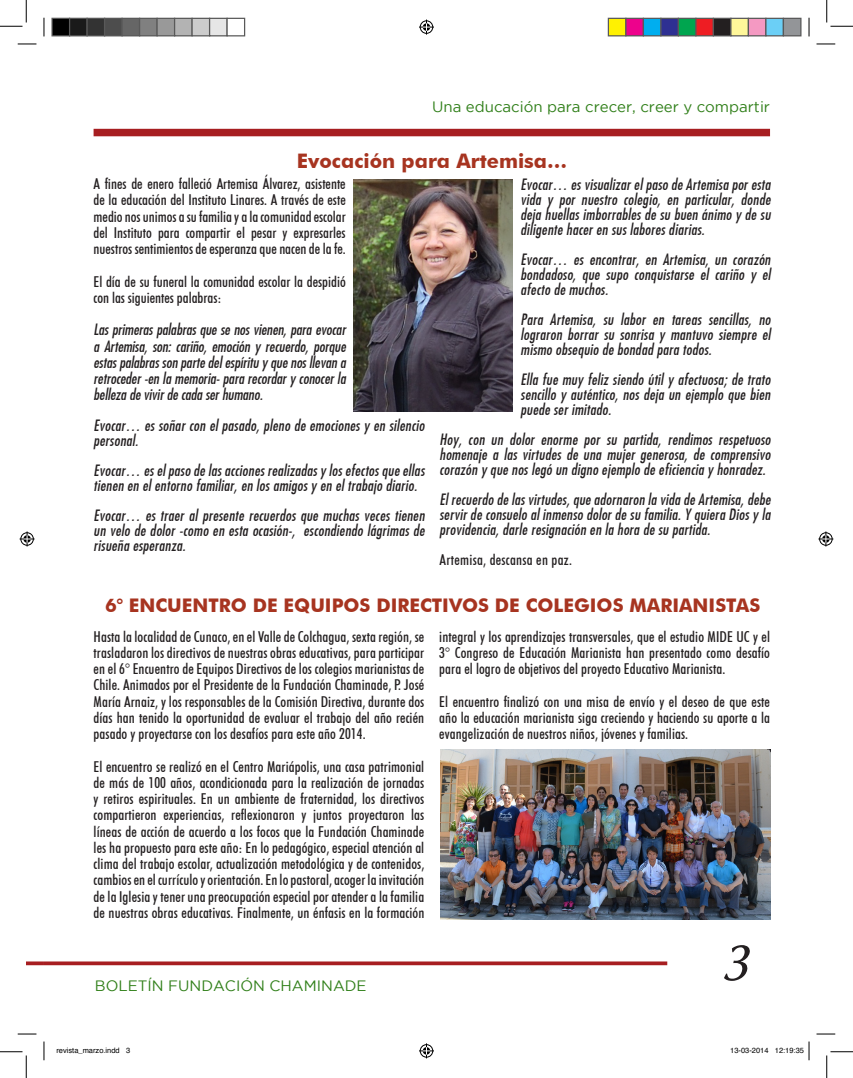
<style>
.page{position:relative;width:853px;height:1078px;background:#fff}
.page>*{position:absolute;margin:0;border:0;box-sizing:border-box;transform-origin:0 0}
.t1{font:57.75px "Lin Biolinum Slanted";color:#231f20}
.t2{font:700 20px "Futura BT";color:#a73420}
.t3{font:700 18.75px "Futura BT";color:#a73420}
.t4{font:500 condensed 15px/16.2px "Futura BT";letter-spacing:.005em;color:#231f20;text-align:justify}
.t5{font:15px/15px "Futura Md Cn BT Italic";letter-spacing:.02em;color:#231f20;text-align:justify}
.t6{font:15px "Gotham";color:#307f19}
.t7{font:7.5px "Helvetica";color:#000}
</style>
<div class="page">
<svg style="left:26px;top:961px;width:18px;height:4px"></svg>
<svg style="left:44px;top:961px;width:623px;height:4px;background:#b1393b"></svg>
<div style="left:94px;top:129px;width:676px;height:7px;background:#a71e21"></div>
<img style="left:354px;top:180px;width:159px;height:231px">
<img style="left:441px;top:749px;width:329px;height:171px">
<svg style="left:18px;top:43px;width:18px;height:2px"></svg>
<svg style="left:816px;top:43px;width:19px;height:2px"></svg>
<svg style="left:18px;top:1033px;width:18px;height:2px"></svg>
<svg style="left:816px;top:1033px;width:19px;height:2px"></svg>
<svg style="left:43px;top:18px;width:2px;height:18px"></svg>
<svg style="left:43px;top:1041px;width:2px;height:19px"></svg>
<svg style="left:808px;top:18px;width:2px;height:18px"></svg>
<svg style="left:0;top:0;width:27px;height:27px"></svg>
<svg style="left:0;top:1051px;width:27px;height:27px"></svg>
<svg style="left:826px;top:0;width:27px;height:27px"></svg>
<svg style="left:826px;top:1051px;width:27px;height:27px"></svg>
<svg style="left:419px;top:20px;width:15px;height:15px"></svg>
<svg style="left:419px;top:1043px;width:15px;height:15px"></svg>
<svg style="left:20px;top:531px;width:15px;height:15px"></svg>
<svg style="left:818px;top:531px;width:15px;height:15px"></svg>
<div style="left:52px;top:18px;width:18px;height:18px;background:#000"></div>
<div style="left:51px;top:18px;width:19px;height:18px;border:1px solid #595959"></div>
<div style="left:70px;top:18px;width:17px;height:18px;background:#1a1a1a"></div>
<div style="left:69px;top:18px;width:19px;height:18px;border:1px solid #595959"></div>
<div style="left:87px;top:18px;width:18px;height:18px;background:#333"></div>
<div style="left:86px;top:18px;width:19px;height:18px;border:1px solid #595959"></div>
<div style="left:105px;top:18px;width:17px;height:18px;background:#4d4d4d"></div>
<div style="left:104px;top:18px;width:19px;height:18px;border:1px solid #595959"></div>
<div style="left:122px;top:18px;width:18px;height:18px;background:#666"></div>
<div style="left:121px;top:18px;width:19px;height:18px;border:1px solid #595959"></div>
<div style="left:140px;top:18px;width:17px;height:18px;background:#808080"></div>
<div style="left:139px;top:18px;width:19px;height:18px;border:1px solid #595959"></div>
<div style="left:157px;top:18px;width:18px;height:18px;background:#999"></div>
<div style="left:156px;top:18px;width:19px;height:18px;border:1px solid #595959"></div>
<div style="left:175px;top:18px;width:17px;height:18px;background:#b3b3b3"></div>
<div style="left:174px;top:18px;width:19px;height:18px;border:1px solid #595959"></div>
<div style="left:192px;top:18px;width:18px;height:18px;background:#ccc"></div>
<div style="left:191px;top:18px;width:19px;height:18px;border:1px solid #595959"></div>
<div style="left:210px;top:18px;width:17px;height:18px;background:#e6e6e6"></div>
<div style="left:209px;top:18px;width:19px;height:18px;border:1px solid #595959"></div>
<div style="left:226px;top:18px;width:19px;height:18px;border:1px solid #595959"></div>
<div style="left:608px;top:18px;width:18px;height:18px;background:#fff101"></div>
<div style="left:608px;top:18px;width:18px;height:18px;border:1px solid #595959"></div>
<div style="left:626px;top:18px;width:17px;height:18px;background:#ed028c"></div>
<div style="left:625px;top:18px;width:19px;height:18px;border:1px solid #595959"></div>
<div style="left:643px;top:18px;width:18px;height:18px;background:#00aeef"></div>
<div style="left:643px;top:18px;width:18px;height:18px;border:1px solid #595959"></div>
<div style="left:661px;top:18px;width:17px;height:18px;background:#2e3092"></div>
<div style="left:660px;top:18px;width:19px;height:18px;border:1px solid #595959"></div>
<div style="left:678px;top:18px;width:18px;height:18px;background:#00a54f"></div>
<div style="left:678px;top:18px;width:18px;height:18px;border:1px solid #595959"></div>
<div style="left:696px;top:18px;width:17px;height:18px;background:#ee1d23"></div>
<div style="left:695px;top:18px;width:19px;height:18px;border:1px solid #595959"></div>
<div style="left:713px;top:18px;width:18px;height:18px;background:#231f20"></div>
<div style="left:713px;top:18px;width:18px;height:18px;border:1px solid #595959"></div>
<div style="left:731px;top:18px;width:17px;height:18px;background:#fff79a"></div>
<div style="left:730px;top:18px;width:19px;height:18px;border:1px solid #595959"></div>
<div style="left:748px;top:18px;width:18px;height:18px;background:#f499c2"></div>
<div style="left:748px;top:18px;width:18px;height:18px;border:1px solid #595959"></div>
<div style="left:766px;top:18px;width:17px;height:18px;background:#6bcff6"></div>
<div style="left:765px;top:18px;width:19px;height:18px;border:1px solid #595959"></div>
<div style="left:783px;top:18px;width:18px;height:18px;background:#939598"></div>
<div style="left:783px;top:18px;width:18px;height:18px;border:1px solid #595959"></div>
<svg style="left:808px;top:1041px;width:2px;height:19px"></svg>
<p class="t6" style="left:432px;top:99px;width:339px">Una educación para crecer, creer y compartir</p>
<h2 class="t2" style="left:297px;top:149px;width:272px">Evocación para Artemisa…</h2>
<p class="t4" style="left:94px;top:175px;width:254px">A fines de enero falleció Artemisa Álvarez, asistente de la educación del Instituto Linares. A través de este medio nos unimos a su familia y a la comunidad escolar del Instituto para compartir el pesar y expresarles nuestros sentimientos de esperanza que nacen de la fe.</p>
<p class="t4" style="left:94px;top:273px;width:254px">El día de su funeral la comunidad escolar la despidió con las siguientes palabras:</p>
<p class="t5" style="left:94px;top:321px;width:254px;line-height:16.2px">Las primeras palabras que se nos vienen, para evocar a Artemisa, son: cariño, emoción y recuerdo, porque estas palabras son parte del espíritu y que nos llevan a retroceder -en la memoria- para recordar y conocer la belleza de vivir de cada ser humano.</p>
<p class="t5" style="left:94px;top:418px;width:332px">Evocar… es soñar con el pasado, pleno de emociones y en silencio personal.</p>
<p class="t5" style="left:94px;top:463px;width:332px">Evocar… es el paso de las acciones realizadas y los efectos que ellas tienen en el entorno familiar, en los amigos y en el trabajo diario.</p>
<p class="t5" style="left:94px;top:508px;width:332px">Evocar… es traer al presente recuerdos que muchas veces tienen un velo de dolor -como en esta ocasión-, escondiendo lágrimas de risueña esperanza.</p>
<p class="t5" style="left:521px;top:177px;width:251px">Evocar… es visualizar el paso de Artemisa por esta vida y por nuestro colegio, en particular, donde deja huellas imborrables de su buen ánimo y de su diligente hacer en sus labores diarias.</p>
<p class="t5" style="left:521px;top:252px;width:251px">Evocar… es encontrar, en Artemisa, un corazón bondadoso, que supo conquistarse el cariño y el afecto de muchos.</p>
<p class="t5" style="left:521px;top:312px;width:251px">Para Artemisa, su labor en tareas sencillas, no lograron borrar su sonrisa y mantuvo siempre el mismo obsequio de bondad para todos.</p>
<p class="t5" style="left:521px;top:372px;width:251px">Ella fue muy feliz siendo útil y afectuosa; de trato sencillo y auténtico, nos deja un ejemplo que bien puede ser imitado.</p>
<p class="t5" style="left:440px;top:432px;width:332px">Hoy, con un dolor enorme por su partida, rendimos respetuoso homenaje a las virtudes de una mujer generosa, de comprensivo corazón y que nos legó un digno ejemplo de eficiencia y honradez.</p>
<p class="t5" style="left:440px;top:492px;width:332px">El recuerdo de las virtudes, que adornaron la vida de Artemisa, debe servir de consuelo al inmenso dolor de su familia. Y quiera Dios y la providencia, darle resignación en la hora de su partida.</p>
<p class="t4" style="left:440px;top:552px;width:134px">Artemisa, descansa en paz.</p>
<p class="t3" style="left:105px;top:594px;width:657px">6° ENCUENTRO DE EQUIPOS DIRECTIVOS DE COLEGIOS MARIANISTAS</p>
<p class="t4" style="left:94px;top:628px;width:332px">Hasta la localidad de Cunaco, en el Valle de Colchagua, sexta región, se trasladaron los directivos de nuestras obras educativas, para participar en el 6° Encuentro de Equipos Directivos de los colegios marianistas de Chile. Animados por el Presidente de la Fundación Chaminade, P. José María Arnaiz, y los responsables de la Comisión Directiva, durante dos días han tenido la oportunidad de evaluar el trabajo del año recién pasado y proyectarse con los desafíos para este año 2014.</p>
<p class="t4" style="left:94px;top:758px;width:332px">El encuentro se realizó en el Centro Mariápolis, una casa patrimonial de más de 100 años, acondicionada para la realización de jornadas y retiros espirituales. En un ambiente de fraternidad, los directivos compartieron experiencias, reflexionaron y juntos proyectaron las líneas de acción de acuerdo a los focos que la Fundación Chaminade les ha propuesto para este año: En lo pedagógico, especial atención al clima del trabajo escolar, actualización metodológica y de contenidos, cambios en el currículo y orientación. En lo pastoral, acoger la invitación de la Iglesia y tener una preocupación especial por atender a la familia de nuestras obras educativas. Finalmente, un énfasis en la formación</p>
<p class="t4" style="left:439px;top:628px;width:332px">integral y los aprendizajes transversales, que el estudio MIDE UC y el 3° Congreso de Educación Marianista han presentado como desafío para el logro de objetivos del proyecto Educativo Marianista.</p>
<p class="t4" style="left:439px;top:693px;width:332px">El encuentro finalizó con una misa de envío y el deseo de que este año la educación marianista siga creciendo y haciendo su aporte a la evangelización de nuestros niños, jóvenes y familias.</p>
<p class="t6" style="left:95px;top:977px;width:273px">BOLETÍN FUNDACIÓN CHAMINADE</p>
<h1 class="t1" style="left:720px;top:929px;width:28px">3</h1>
<p class="t7" style="left:56px;top:1045px;width:75px">revista_marzo.indd 3</p>
<p class="t7" style="left:730px;top:1045px;width:75px">13-03-2014 12:19:35</p>
</div>
